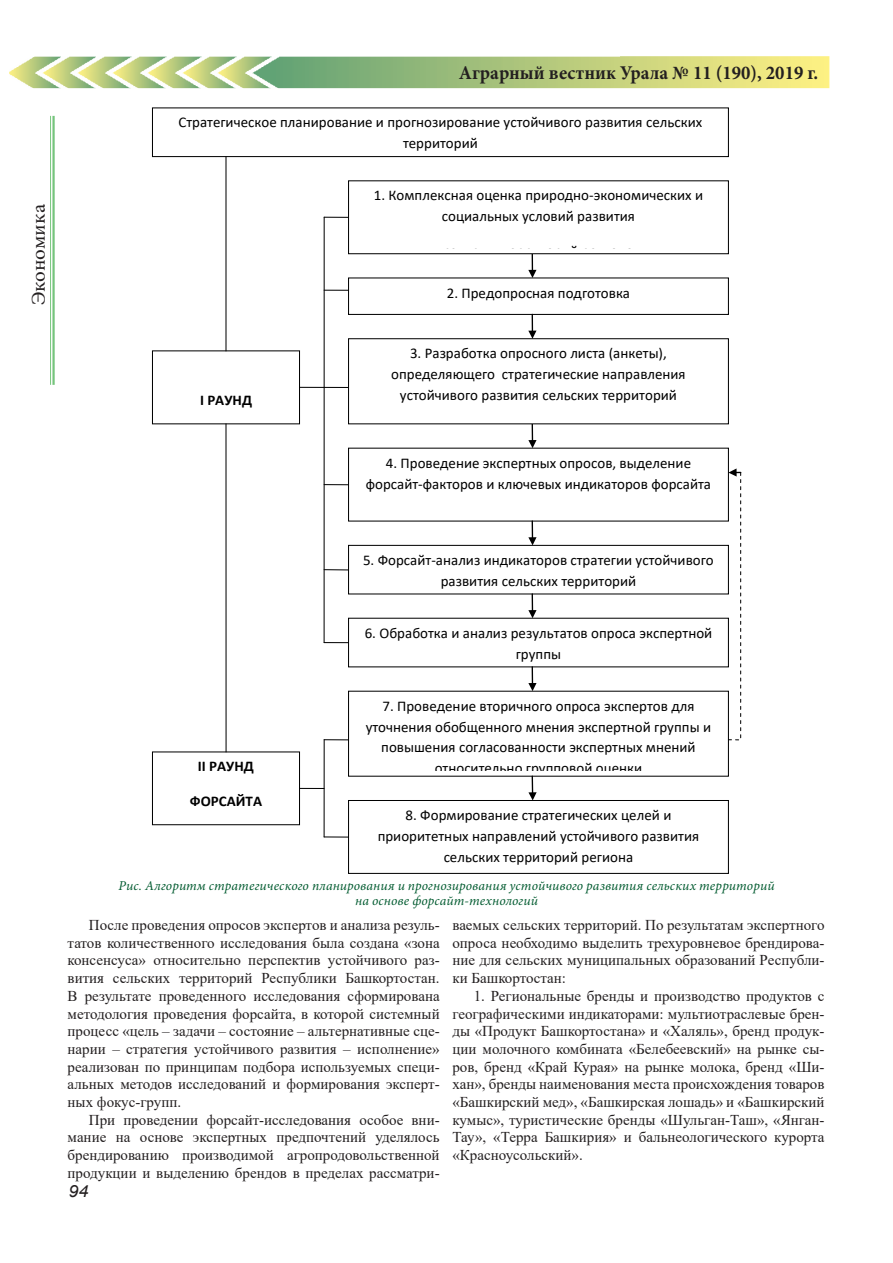
<style>
.page{position:relative;width:893px;height:1263px;background:#fff}
.page>*{position:absolute;margin:0;border:0;box-sizing:border-box;transform-origin:0 0}
.t1{font:700 19.5px "Minion Pro";color:#231f20;scale:.96 1}
.t2{font:19.5px "Minion Pro";letter-spacing:-.005em;color:#231f20;scale:1.08 1}
.t3{font:italic 16.8px "Arial";color:#231f20;scale:1.08 1}
.Обычный{font:15px/17.7px "Times New Roman";color:#231f20;text-align:justify}
.t4{font:14.85px/20.9px "Calibri";color:#000;text-align:center}
.t5{font:700 14.85px "Calibri";color:#000}
.рисунок{font:italic 13.5px "Minion Pro";letter-spacing:.01em;color:#025b30}
</style>
<div class="page">
<img style="left:9px;top:56px;width:820px;height:32px">
<hr style="left:52px;top:116px;width:3px;height:269px;background:#40ae49">
<hr style="left:50px;top:116px;width:1px;height:269px;background:#40ae49">
<div style="left:348px;top:545px;width:381px;height:49px;border:1px solid #000"></div>
<div style="left:348px;top:277px;width:381px;height:38px;border:1px solid #000"></div>
<div style="left:348px;top:800px;width:381px;height:74px;border:1px solid #000"></div>
<div style="left:152px;top:350px;width:148px;height:74px;border:1px solid #000"></div>
<div style="left:152px;top:751px;width:148px;height:74px;border:1px solid #000"></div>
<hr style="left:324px;top:217px;width:1px;height:426px;background:#000">
<svg style="left:324px;top:217px;width:24px;height:1px"></svg>
<svg style="left:299px;top:387px;width:49px;height:1px"></svg>
<svg style="left:325px;top:642px;width:23px;height:1px"></svg>
<svg style="left:324px;top:569px;width:24px;height:1px"></svg>
<hr style="left:324px;top:740px;width:1px;height:97px;background:#000">
<svg style="left:324px;top:836px;width:24px;height:1px"></svg>
<svg style="left:324px;top:739px;width:24px;height:1px"></svg>
<svg style="left:299px;top:788px;width:25px;height:1px"></svg>
<svg style="left:528px;top:254px;width:8px;height:24px"></svg>
<svg style="left:528px;top:424px;width:9px;height:24px"></svg>
<svg style="left:528px;top:521px;width:9px;height:24px"></svg>
<svg style="left:528px;top:594px;width:9px;height:24px"></svg>
<svg style="left:528px;top:667px;width:9px;height:24px"></svg>
<svg style="left:528px;top:776px;width:9px;height:24px"></svg>
<div style="left:348px;top:338px;width:381px;height:86px;border:1px solid #000"></div>
<svg style="left:528px;top:314px;width:8px;height:25px"></svg>
<svg style="left:324px;top:290px;width:24px;height:1px"></svg>
<svg style="left:325px;top:484px;width:23px;height:1px"></svg>
<div style="left:348px;top:180px;width:381px;height:74px;border:1px solid #000"></div>
<div style="left:152px;top:107px;width:577px;height:50px;border:1px solid #000"></div>
<hr style="left:225px;top:157px;width:1px;height:194px;background:#000">
<hr style="left:225px;top:424px;width:2px;height:328px;background:#000">
<svg style="left:728px;top:468px;width:13px;height:272px"></svg>
<h1 class="t2" style="left:26px;top:305px;width:95px;rotate:-90deg">Экономика</h1>
<h1 class="t1" style="left:459px;top:59px;width:376px">Аграрный вестник Урала № 11 (190), 2019 г.</h1>
<p class="t4" style="left:178px;top:112px;width:525px">Стратегическое планирование и прогнозирование устойчивого развития сельских территорий</p>
<p class="t4" style="left:374px;top:185px;width:331px">1. Комплексная оценка природно-экономических и социальных условий развития</p>
<p class="t5" style="left:200px;top:389px;width:54px">I РАУНД</p>
<p class="t4" style="left:447px;top:282px;width:185px">2. Предопросная подготовка</p>
<p class="t4" style="left:391px;top:342px;width:296px">3. Разработка опросного листа (анкеты), определяющего стратегические направления устойчивого развития сельских территорий</p>
<p class="t4" style="left:366px;top:452px;width:347px">4. Проведение экспертных опросов, выделение форсайт-факторов и ключевых индикаторов форсайта</p>
<p class="t4" style="left:363px;top:549px;width:352px">5. Форсайт-анализ индикаторов стратегии устойчивого развития сельских территорий</p>
<p class="t5" style="left:198px;top:756px;width:58px">II РАУНД</p>
<p class="t5" style="left:190px;top:790px;width:74px">ФОРСАЙТА</p>
<p class="t4" style="left:365px;top:622px;width:349px">6. Обработка и анализ результатов опроса экспертной группы</p>
<p class="t4" style="left:366px;top:695px;width:347px">7. Проведение вторичного опроса экспертов для уточнения обобщенного мнения экспертной группы и повышения согласованности экспертных мнений относительно групповой оценки</p>
<p class="t4" style="left:378px;top:804px;width:323px">8. Формирование стратегических целей и приоритетных направлений устойчивого развития сельских территорий региона</p>
<p class="рисунок" style="left:118px;top:876px;width:658px">Рис. Алгоритм стратегического планирования и прогнозирования устойчивого развития сельских территорий</p>
<p class="рисунок" style="left:355px;top:891px;width:184px">на основе форсайт-технологий</p>
<p class="Обычный" style="left:68px;top:916px;width:374px;text-indent:21px">После проведения опросов экспертов и анализа резуль&shy;татов количественного исследования была создана «зона консенсуса» относительно перспектив устойчивого раз&shy;вития сельских территорий Республики Башкортостан.<br>В результате проведенного исследования сформирована методология проведения форсайта, в которой системный процесс «цель – задачи – состояние – альтернативные сце&shy;нарии – стратегия устойчивого развития – исполнение» реализован по принципам подбора используемых специ&shy;альных методов исследований и формирования эксперт&shy;ных фокус-групп.</p>
<p class="Обычный" style="left:68px;top:1110px;width:374px;text-indent:21px">При проведении форсайт-исследования особое вни&shy;мание на основе экспертных предпочтений уделялось брендированию производимой агропродовольственной продукции и выделению брендов в пределах рассматри-</p>
<p class="t3" style="left:68px;top:1181px;width:20px">94</p>
<p class="Обычный" style="left:452px;top:916px;width:374px">ваемых сельских территорий. По результатам экспертного опроса необходимо выделить трехуровневое брендирова&shy;ние для сельских муниципальных образований Республи&shy;ки Башкортостан:</p>
<p class="Обычный" style="left:452px;top:986px;width:374px;text-indent:21px">1. Региональные бренды и производство продуктов с географическими индикаторами: мультиотраслевые брен&shy;ды «Продукт Башкортостана» и «Халяль», бренд продук&shy;ции молочного комбината «Белебеевский» на рынке сы&shy;ров, бренд «Край Курая» на рынке молока, бренд «Ши&shy;хан», бренды наименования места происхождения товаров «Башкирский мед», «Башкирская лошадь» и «Башкирский кумыс», туристические бренды «Шульган-Таш», «Янган-Тау», «Терра Башкирия» и бальнеологического курорта «Красноусольский».</p>
</div>
